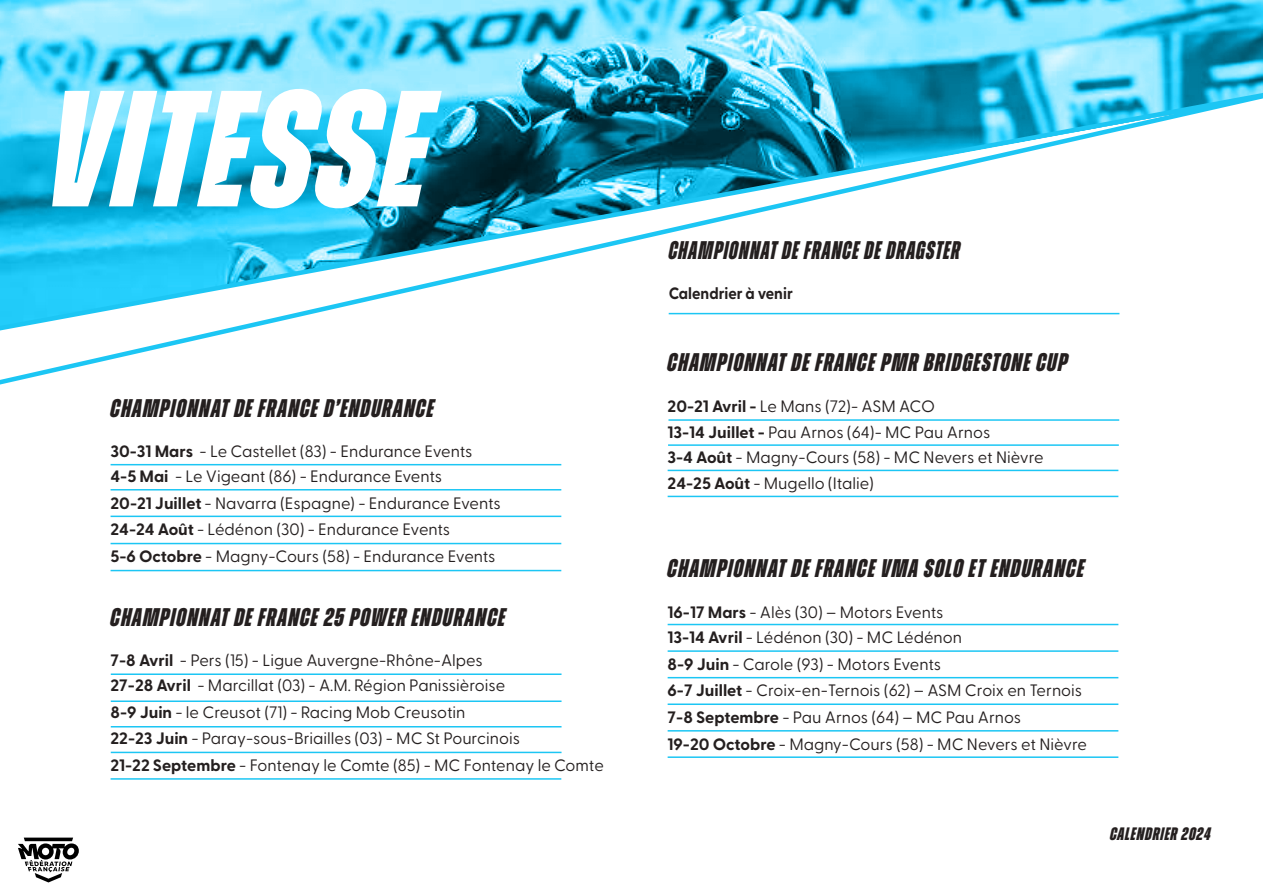
<style>
.page{position:relative;width:1263px;height:893px;background:#fff}
.page>*{position:absolute;margin:0;border:0;box-sizing:border-box;transform-origin:0 0}
.t1{font:italic 800 165px "Zuume Cut";letter-spacing:.03em;color:#fff}
.t2{font:italic 800 25.5px "Zuume";letter-spacing:.05em;color:#241f1f}
.t3{font:italic 800 25.5px "Zuume";letter-spacing:.05em;color:#241f1f;scale:.92 1}
.t4{font:italic 800 18px "Zuume";letter-spacing:.05em;color:#241f1f}
.t5{font:16.5px/26.2px "Greycliff CF";color:#241f1f}
.t6{font:700 16.5px "Greycliff CF";color:#241f1f;scale:.92 1}
.s1{font-weight:700}
</style>
<div class="page">
<svg style="left:0;top:0;width:1263px;height:86px"></svg>
<hr style="left:111px;top:464px;width:450px;height:1px;background:#1cc6f4">
<svg style="left:18px;top:838px;width:61px;height:44px"></svg>
<hr style="left:111px;top:726px;width:450px;height:1px;background:#1cc6f4">
<svg style="left:0;top:86px;width:1263px;height:299px"></svg>
<hr style="left:669px;top:313px;width:450px;height:1px;background:#1cc6f4">
<hr style="left:668px;top:624px;width:450px;height:1px;background:#1cc6f4">
<hr style="left:668px;top:650px;width:450px;height:2px;background:#1cc6f4">
<hr style="left:668px;top:677px;width:450px;height:1px;background:#1cc6f4">
<hr style="left:668px;top:703px;width:450px;height:2px;background:#1cc6f4">
<hr style="left:668px;top:730px;width:450px;height:2px;background:#1cc6f4">
<hr style="left:111px;top:752px;width:450px;height:1px;background:#1cc6f4">
<hr style="left:668px;top:496px;width:450px;height:1px;background:#1cc6f4">
<hr style="left:668px;top:756px;width:450px;height:2px;background:#1cc6f4">
<hr style="left:111px;top:700px;width:450px;height:2px;background:#1cc6f4">
<hr style="left:111px;top:673px;width:450px;height:2px;background:#1cc6f4">
<hr style="left:111px;top:489px;width:450px;height:1px;background:#1cc6f4">
<hr style="left:111px;top:516px;width:450px;height:1px;background:#1cc6f4">
<hr style="left:111px;top:543px;width:450px;height:1px;background:#1cc6f4">
<hr style="left:111px;top:570px;width:450px;height:1px;background:#1cc6f4">
<hr style="left:111px;top:778px;width:450px;height:2px;background:#1cc6f4">
<hr style="left:668px;top:470px;width:450px;height:1px;background:#1cc6f4">
<hr style="left:668px;top:444px;width:451px;height:2px;background:#1cc6f4">
<hr style="left:668px;top:419px;width:451px;height:2px;background:#1cc6f4">
<h1 class="t1" style="left:48px;top:62px;width:381px">VITESSE</h1>
<h2 class="t2" style="left:111px;top:395px;width:325px">CHAMPIONNAT DE FRANCE D’ENDURANCE</h2>
<p class="t5" style="left:111px;top:437px;width:392px"><span class="s1">30-31 Mars</span> - Le Castellet (83) - Endurance Events <span class="s1">4-5 Mai</span> - Le Vigeant (86) - Endurance Events<br><span class="s1">20-21 Juillet</span> - Navarra (Espagne) - Endurance Events <span class="s1">24-24 Août</span> - Lédénon (30) - Endurance Events<br><span class="s1">5-6 Octobre</span> - Magny-Cours (58) - Endurance Events</p>
<h2 class="t2" style="left:111px;top:603px;width:396px">CHAMPIONNAT DE FRANCE 25 POWER ENDURANCE</h2>
<p class="t5" style="left:111px;top:645px;width:495px"><span class="s1">7-8 Avril</span> - Pers (15) - Ligue Auvergne-Rhône-Alpes<br><span class="s1">27-28 Avril</span> - Marcillat (03) - A.M. Région Panissièroise<br><span class="s1">8-9 Juin</span> - le Creusot (71) - Racing Mob Creusotin<br><span class="s1">22-23 Juin</span> - Paray-sous-Briailles (03) - MC St Pourcinois<br><span class="s1">21-22 Septembre</span> - Fontenay le Comte (85) - MC Fontenay le Comte</p>
<h2 class="t3" style="left:669px;top:236px;width:318px">CHAMPIONNAT DE FRANCE DE DRAGSTER</h2>
<p class="t6" style="left:669px;top:281px;width:136px">Calendrier à venir</p>
<h2 class="t2" style="left:668px;top:349px;width:401px">CHAMPIONNAT DE FRANCE PMR BRIDGESTONE CUP</h2>
<p class="t5" style="left:668px;top:392px;width:377px;line-height:25.5px"><span class="s1">20-21 Avril -</span> Le Mans (72)- ASM ACO<br><span class="s1">13-14 Juillet -</span> Pau Arnos (64)- MC Pau Arnos<br><span class="s1">3-4 Août</span> - Magny-Cours (58) - MC Nevers et Nièvre <span class="s1">24-25 Août</span> - Mugello (Italie)</p>
<h2 class="t2" style="left:668px;top:554px;width:418px">CHAMPIONNAT DE FRANCE VMA SOLO ET ENDURANCE</h2>
<p class="t5" style="left:668px;top:598px;width:421px"><span class="s1">16-17 Mars</span> - Alès (30) – Motors Events<br><span class="s1">13-14 Avril</span> - Lédénon (30) - MC Lédénon<br><span class="s1">8-9 Juin</span> - Carole (93) - Motors Events<br><span class="s1">6-7 Juillet</span> - Croix-en-Ternois (62) – ASM Croix en Ternois <span class="s1">7-8 Septembre</span> - Pau Arnos (64) – MC Pau Arnos<br><span class="s1">19-20 Octobre</span> - Magny-Cours (58) - MC Nevers et Nièvre</p>
<p class="t4" style="left:1110px;top:824px;width:102px">CALENDRIER 2024</p>
</div>
